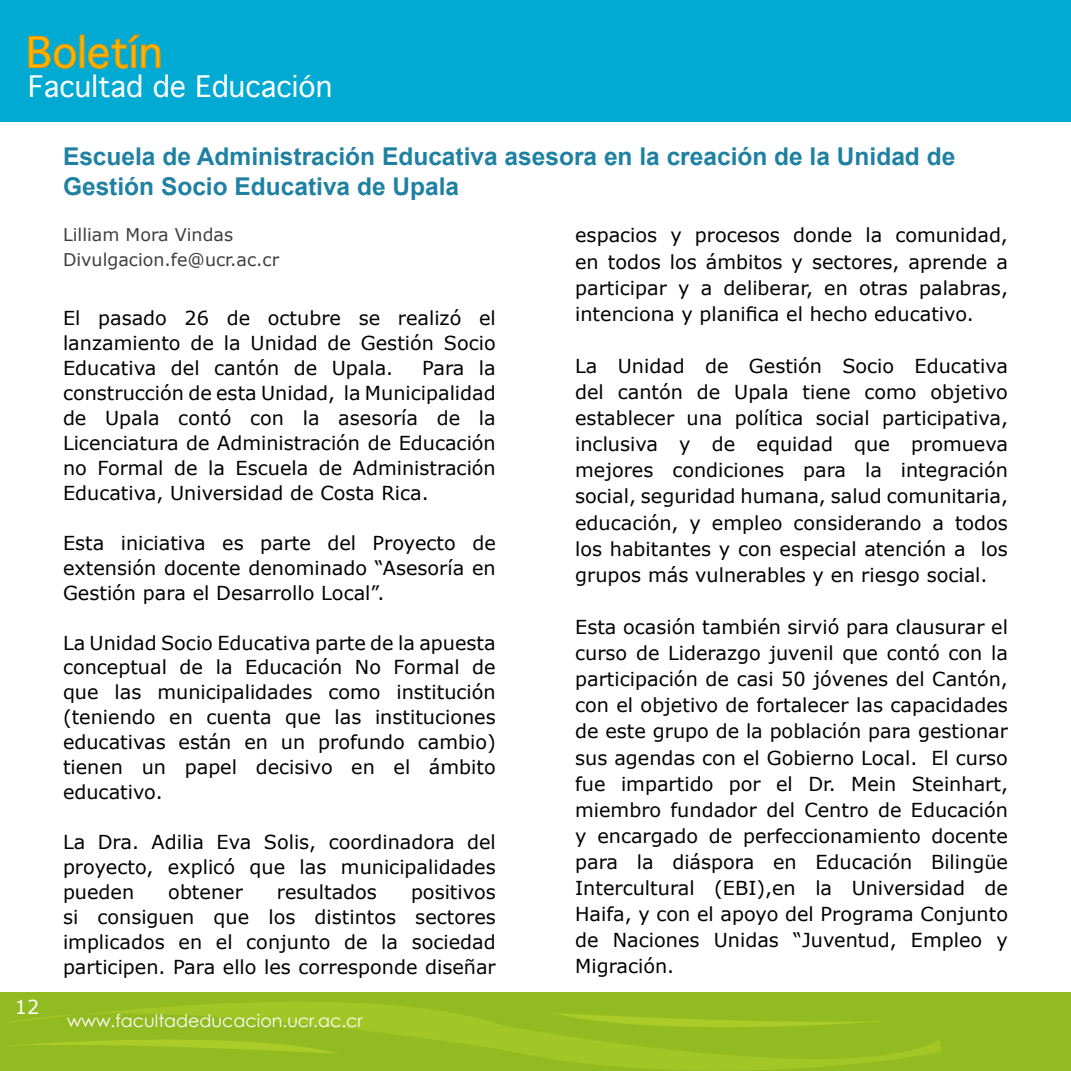
<style>
.page{position:relative;width:1071px;height:1071px;background:#fff}
.page>*{position:absolute;margin:0;border:0;box-sizing:border-box;transform-origin:0 0}
.t1{font:41.12px "Geneva";color:#fab700}
.t2{font:28.35px "Geneva";color:#fff}
.t3{font:700 24.5px/29.8px "Arial";color:#1f81a2}
.t4{font:19.25px/26.1px "Verdana";color:#000;text-align:justify}
.t5{font:19.25px "Verdana";color:#fff}
.t6{font:17.5px/24.5px "Verdana";color:#3e3e40}
.t7{font:17.5px "Century Gothic";color:#fff}
</style>
<div class="page">
<div style="left:0;top:0;width:1071px;height:121px;background:#00aad2"></div>
<div style="left:0;top:993px;width:1071px;height:78px;background:#91bb20"></div>
<svg style="left:8px;top:1002px;width:933px;height:69px"></svg>
<svg style="left:8px;top:1040px;width:332px;height:14px"></svg>
<svg style="left:553px;top:1013px;width:339px;height:14px"></svg>
<svg style="left:28px;top:35px;width:48px;height:34px"></svg>
<div style="left:80px;top:35px;width:5px;height:33px;border:1px solid #f29400"></div>
<svg style="left:88px;top:34px;width:73px;height:35px"></svg>
<h1 class="t1" style="left:26px;top:27px;width:138px">Boletín</h1>
<h2 class="t2" style="left:28px;top:69px;width:306px">Facultad de Educación</h2>
<p class="t3" style="left:63px;top:141px;width:894px">Escuela de Administración Educativa asesora en la creación de la Unidad de<br>Gestión Socio Educativa de Upala</p>
<p class="t5" style="left:15px;top:995px;width:26px">12</p>
<p class="t6" style="left:63px;top:222px;width:218px">Lilliam Mora Vindas<br>Divulgacion.fe@ucr.ac.cr</p>
<p class="t4" style="left:63px;top:305px;width:434px;line-height:25px">El pasado 26 de octubre se realizó el lanzamiento de la Unidad de Gestión Socio Educativa del cantón de Upala.</p>
<p class="t4" style="left:63px;top:355px;width:434px;line-height:25px;text-indent:359px">Para la construcción de esta Unidad, la Municipalidad de Upala contó con la asesoría de la Licenciatura de Administración de Educación no Formal de la Escuela de Administración Educativa, Universidad de Costa Rica.</p>
<p class="t4" style="left:63px;top:530px;width:434px;line-height:25px">Esta iniciativa es parte del Proyecto de extensión docente denominado “Asesoría en Gestión para el Desarrollo Local”.</p>
<p class="t4" style="left:63px;top:629px;width:434px;line-height:25px">La Unidad Socio Educativa parte de la apuesta conceptual de la Educación No Formal de que las municipalidades como institución (teniendo en cuenta que las instituciones educativas están en un profundo cambio) tienen un papel decisivo en el ámbito educativo.</p>
<p class="t4" style="left:63px;top:829px;width:434px;line-height:25px">La Dra. Adilia Eva Solis, coordinadora del proyecto, explicó que las municipalidades pueden</p>
<p class="t4" style="left:168px;top:878px;width:76px">obtener</p>
<p class="t4" style="left:277px;top:878px;width:102px">resultados</p>
<p class="t4" style="left:63px;top:879px;width:434px;line-height:25px;text-indent:348px">positivos si consiguen que los distintos sectores implicados en el conjunto de la sociedad participen. Para ello les corresponde diseñar</p>
<p class="t7" style="left:67px;top:1010px;width:297px">www.facultadeducacion.ucr.ac.cr</p>
<p class="t4" style="left:575px;top:222px;width:434px">espacios y procesos donde la comunidad, en todos los ámbitos y sectores, aprende a participar y a deliberar, en otras palabras, intenciona y planifica el hecho educativo.</p>
<p class="t4" style="left:575px;top:352px;width:434px">La Unidad de Gestión Socio Educativa del cantón de Upala tiene como objetivo establecer una política social participativa, inclusiva y de equidad que promueva mejores condiciones para la integración social, seguridad humana, salud comunitaria, educación, y empleo considerando a todos los habitantes y con especial atención a los grupos más vulnerables y en riesgo social.</p>
<p class="t4" style="left:575px;top:613px;width:434px">Esta ocasión también sirvió para clausurar el curso de Liderazgo juvenil que contó con la participación de casi 50 jóvenes del Cantón, con el objetivo de fortalecer las capacidades de este grupo de la población para gestionar sus agendas con el Gobierno Local. El curso fue impartido por el Dr. Mein Steinhart, miembro fundador del Centro de Educación y encargado de perfeccionamiento docente para la diáspora en Educación Bilingüe Intercultural (EBI),en la Universidad de Haifa, y con el apoyo del Programa Conjunto de Naciones Unidas “Juventud, Empleo y Migración.</p>
</div>
